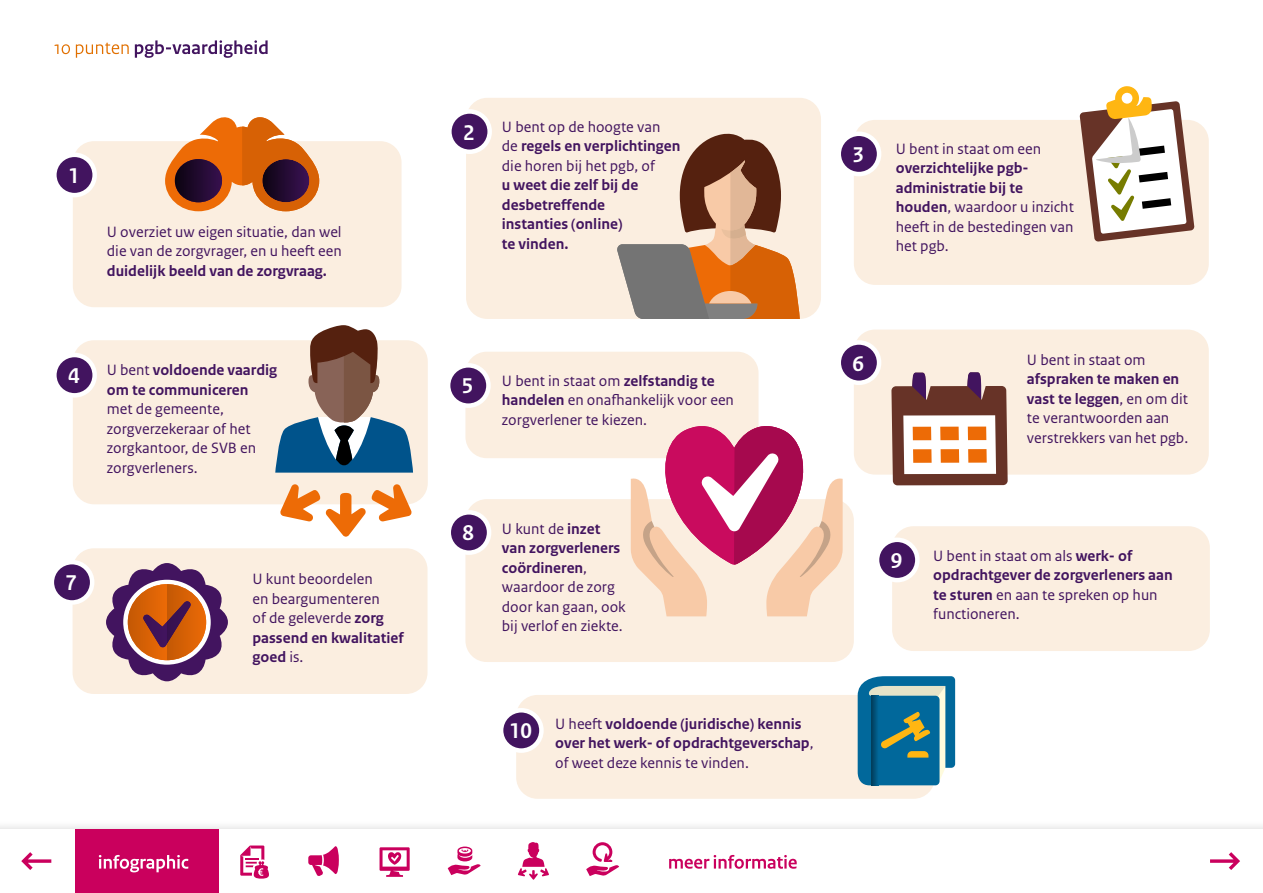
<style>
.page{position:relative;width:1263px;height:893px;background:#fff}
.page>*{position:absolute;margin:0;border:0;box-sizing:border-box;transform-origin:0 0}
.P_cijfers{font:700 22.5px "Rijksoverheid Sans Heading";color:#fff}
.P_punten{font:15.75px/19.5px "Rijksoverheid Sans Text";color:#42145f}
.P_punten-2{font:700 15.75px/19.5px "Rijksoverheid Sans Text";color:#42145f}
.s1{font-weight:700}
.s2{font-weight:400}
</style>
<div class="page">
<svg style="left:135px;top:40px;width:133px;height:18px"></svg>
<svg style="left:55px;top:43px;width:74px;height:15px"></svg>
<div style="left:466px;top:98px;width:355px;height:221px;background:#fbeee0;border-radius:21px"></div>
<div style="left:73px;top:548px;width:354px;height:146px;background:#fbeee0;border-radius:21px"></div>
<svg style="left:106px;top:563px;width:122px;height:118px"></svg>
<div style="left:73px;top:340px;width:355px;height:164px;background:#fbeee0;border-radius:21px"></div>
<svg style="left:280px;top:484px;width:132px;height:53px"></svg>
<svg style="left:275px;top:325px;width:138px;height:148px"></svg>
<div style="left:73px;top:141px;width:328px;height:166px;background:#fbeee0;border-radius:21px"></div>
<div style="left:854px;top:330px;width:355px;height:145px;background:#fbeee0;border-radius:21px"></div>
<div style="left:892px;top:526px;width:318px;height:125px;background:#fbeee0;border-radius:21px"></div>
<div style="left:465px;top:499px;width:389px;height:163px;background:#fbeee0;border-radius:21px"></div>
<div style="left:516px;top:695px;width:419px;height:104px;background:#fbeee0;border-radius:21px"></div>
<div style="left:465px;top:352px;width:293px;height:106px;background:#fbeee0;border-radius:21px"></div>
<div style="left:854px;top:120px;width:355px;height:165px;background:#fbeee0;border-radius:21px"></div>
<svg style="left:165px;top:117px;width:154px;height:94px"></svg>
<svg style="left:617px;top:133px;width:183px;height:186px"></svg>
<svg style="left:891px;top:372px;width:117px;height:113px;background:#b38a7b"></svg>
<svg style="left:631px;top:420px;width:212px;height:196px"></svg>
<svg style="left:858px;top:676px;width:97px;height:109px;background:#37829b"></svg>
<svg style="left:871px;top:696px;width:7px;height:89px"></svg>
<svg style="left:1079px;top:86px;width:115px;height:156px"></svg>
<div style="left:0;top:819px;width:1263px;height:74px;background:#f8f8f8"></div>
<div style="left:0;top:829px;width:1263px;height:64px;background:#fff"></div>
<svg style="left:379px;top:847px;width:31px;height:30px"></svg>
<svg style="left:448px;top:846px;width:33px;height:29px"></svg>
<svg style="left:586px;top:842px;width:33px;height:34px"></svg>
<svg style="left:669px;top:855px;width:128px;height:14px"></svg>
<svg style="left:518px;top:842px;width:31px;height:38px"></svg>
<svg style="left:1210px;top:852px;width:30px;height:18px"></svg>
<svg style="left:21px;top:852px;width:30px;height:18px"></svg>
<svg style="left:240px;top:845px;width:29px;height:34px"></svg>
<svg style="left:308px;top:846px;width:31px;height:30px"></svg>
<div style="left:76px;top:829px;width:143px;height:64px;background:#ca005d"></div>
<svg style="left:99px;top:855px;width:89px;height:17px"></svg>
<div style="left:54px;top:155px;width:41px;height:40px;background:#42145f;border-radius:50%"></div>
<div style="left:52px;top:153px;width:45px;height:44px;border:4px solid #fff;border-radius:50%"></div>
<svg style="left:449px;top:111px;width:41px;height:41px"></svg>
<div style="left:447px;top:109px;width:45px;height:45px;border:4px solid #fff;border-radius:50%"></div>
<div style="left:839px;top:134px;width:40px;height:40px;background:#42145f;border-radius:50%"></div>
<div style="left:836px;top:132px;width:45px;height:44px;border:4px solid #fff;border-radius:50%"></div>
<svg style="left:54px;top:355px;width:41px;height:40px"></svg>
<div style="left:52px;top:353px;width:45px;height:45px;border:4px solid #fff;border-radius:50%"></div>
<svg style="left:448px;top:365px;width:40px;height:41px"></svg>
<div style="left:446px;top:363px;width:45px;height:45px;border:4px solid #fff;border-radius:50%"></div>
<svg style="left:839px;top:342px;width:40px;height:41px"></svg>
<div style="left:836px;top:340px;width:45px;height:45px;border:4px solid #fff;border-radius:50%"></div>
<div style="left:52px;top:562px;width:40px;height:40px;background:#42145f;border-radius:50%"></div>
<div style="left:50px;top:560px;width:44px;height:45px;border:4px solid #fff;border-radius:50%"></div>
<svg style="left:449px;top:512px;width:40px;height:41px"></svg>
<div style="left:446px;top:510px;width:45px;height:45px;border:4px solid #fff;border-radius:50%"></div>
<div style="left:877px;top:540px;width:40px;height:40px;background:#42145f;border-radius:50%"></div>
<div style="left:875px;top:538px;width:45px;height:44px;border:4px solid #fff;border-radius:50%"></div>
<svg style="left:501px;top:710px;width:40px;height:41px"></svg>
<div style="left:499px;top:708px;width:45px;height:45px;border:4px solid #fff;border-radius:50%"></div>
<p class="P_cijfers" style="left:68px;top:163px;width:13px">1</p>
<p class="P_punten" style="left:107px;top:222px;width:236px;text-align:justify">U overziet uw eigen situatie, dan wel die van de zorgvrager, en u heeft een <span class="s1">duidelijk beeld van de zorgvraag.</span></p>
<p class="P_cijfers" style="left:68px;top:363px;width:13px">4</p>
<p class="P_punten" style="left:107px;top:360px;width:172px">U bent <span class="s1">voldoende vaardig om te communiceren </span>met de gemeente, zorgverzekeraar of het zorgkantoor, de SVB en zorgverleners.</p>
<p class="P_cijfers" style="left:66px;top:570px;width:13px">7</p>
<p class="P_punten" style="left:252px;top:569px;width:153px">U kunt beoordelen<br>en beargumenteren<br>of de geleverde <span class="s1">zorg passend en kwalitatief goed</span> is.</p>
<p class="P_cijfers" style="left:463px;top:120px;width:13px">2</p>
<p class="P_punten-2" style="left:502px;top:117px;width:180px"><span class="s2">U bent op de hoogte van<br>de</span> regels en verplichtingen <span class="s2">die horen bij het pgb, of<br></span>u weet die zelf bij de desbetreffende<br>instanties (online)<br>te vinden.</p>
<p class="P_cijfers" style="left:462px;top:373px;width:13px">5</p>
<p class="P_punten" style="left:502px;top:371px;width:234px">U bent in staat om <span class="s1">zelfstandig te handelen</span> en onafhankelijk voor een zorgverlener te kiezen.</p>
<p class="P_cijfers" style="left:462px;top:520px;width:13px">8</p>
<p class="P_punten" style="left:502px;top:519px;width:125px">U kunt de <span class="s1">inzet van zorgverleners coördineren</span>, waardoor de zorg door kan gaan, ook bij verlof en ziekte.</p>
<p class="P_cijfers" style="left:509px;top:718px;width:25px">10</p>
<p class="P_punten-2" style="left:555px;top:714px;width:260px"><span class="s2">U heeft</span> voldoende (juridische) kennis over het werk- of opdrachtgeverschap<span class="s2">, of weet deze kennis te vinden.</span></p>
<p class="P_cijfers" style="left:852px;top:142px;width:13px">3</p>
<p class="P_punten" style="left:896px;top:139px;width:180px">U bent in staat om een <span class="s1">overzichtelijke pgb&shy;administratie bij te houden</span>, waardoor u inzicht heeft in de bestedingen van het pgb.</p>
<p class="P_cijfers" style="left:852px;top:351px;width:13px">6</p>
<p class="P_punten" style="left:1027px;top:350px;width:163px">U bent in staat om <span class="s1">afspraken te maken en vast te leggen</span>, en om dit te verantwoorden aan verstrekkers van het pgb.</p>
<p class="P_cijfers" style="left:891px;top:548px;width:13px">9</p>
<p class="P_punten" style="left:933px;top:546px;width:241px">U bent in staat om als <span class="s1">werk- of opdrachtgever de zorgverleners aan te sturen</span> en aan te spreken op hun functioneren.</p>
</div>
